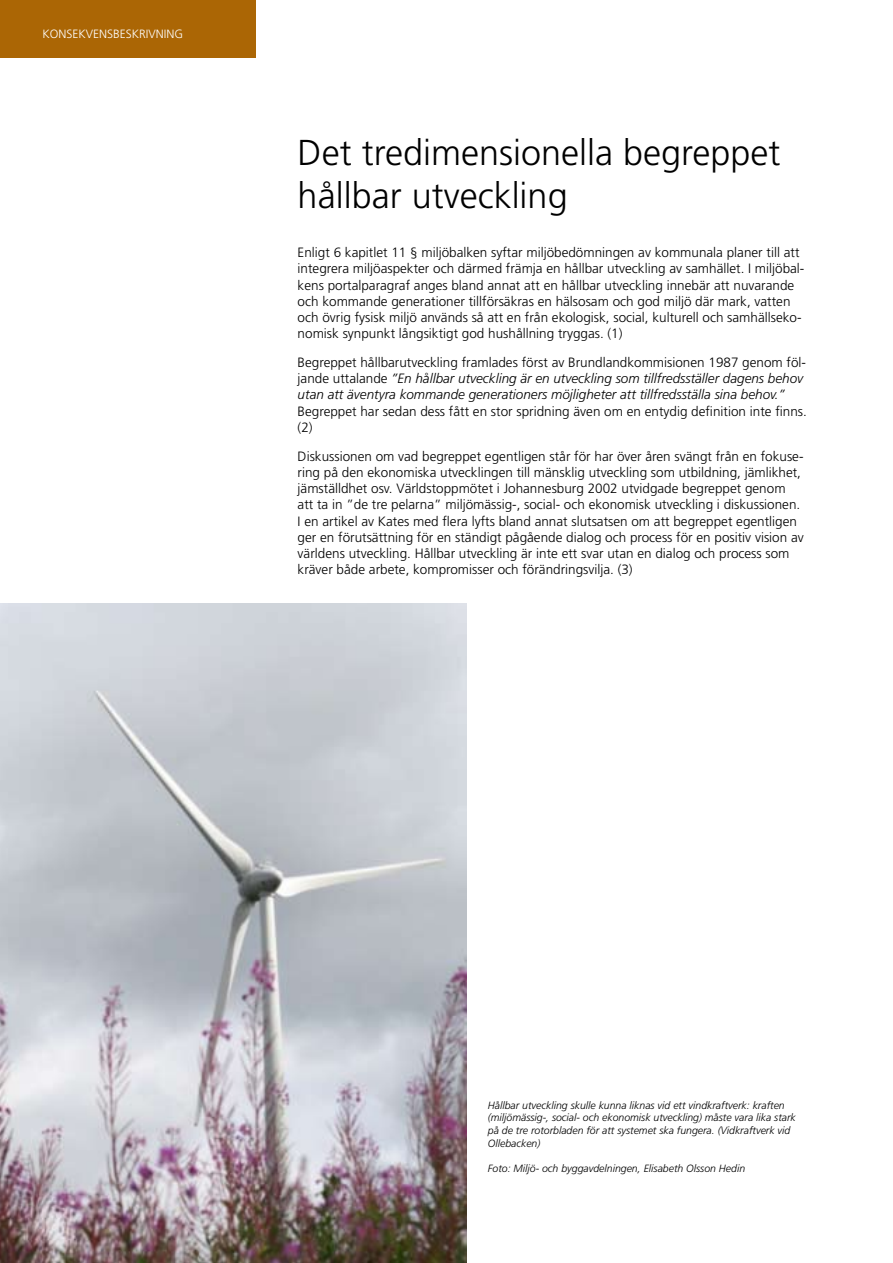
<style>
.page{position:relative;width:893px;height:1263px;background:#fff}
.page>*{position:absolute;margin:0;border:0;box-sizing:border-box;transform-origin:0 0}
.t1{font:300 36px/43.2px "Frutiger LT";color:#000}
.t2{font:300 13.5px/16.2px "Frutiger LT";color:#000}
.t3{font:italic 300 13.5px/16.2px "Frutiger LT";color:#000}
.t4{font:300 12px "Frutiger LT";color:#fff}
.t5{font:italic 300 10.5px/12.6px "Frutiger LT";color:#000}
.s1{font-style:normal}
</style>
<div class="page">
<div style="left:0;top:0;width:255px;height:57px;background:#ab6605"></div>
<img style="left:0;top:603px;width:467px;height:660px">
<p class="t4" style="left:43px;top:27px;width:15px">Konsekvensbeskrivnin</p>
<p class="t4" style="left:175px;top:27px;width:10px">g</p>
<h1 class="t1" style="left:298px;top:131px;width:484px">Det tredimensionella begreppet hållbar utveckling</h1>
<p class="t2" style="left:298px;top:245px;width:508px">Enligt 6 kapitlet 11 § miljöbalken syftar miljöbedömningen av kommunala planer till att integrera miljöaspekter och därmed främja en hållbar utveckling av samhället. I miljöbal&shy;kens portalparagraf anges bland annat att en hållbar utveckling innebär att nuvarande och kommande generationer tillförsäkras en hälsosam och god miljö där mark, vatten och övrig fysisk miljö används så att en från ekologisk, social, kulturell och samhällseko&shy;nomisk synpunkt långsiktigt god hushållning tryggas. (1)</p>
<p class="t3" style="left:298px;top:354px;width:510px"><span class="s1">Begreppet hållbarutveckling framlades först av Brundlandkommisionen 1987 genom föl&shy;jande uttalande</span> ”En hållbar utveckling är en utveckling som tillfredsställer dagens behov utan att äventyra kommande generationers möjligheter att tillfredsställa sina behov.”</p>
<p class="t2" style="left:298px;top:403px;width:511px">Begreppet har sedan dess fått en stor spridning även om en entydig definition inte finns. (2)</p>
<p class="t2" style="left:298px;top:448px;width:508px">Diskussionen om vad begreppet egentligen står för har över åren svängt från en fokuse&shy;ring på den ekonomiska utvecklingen till mänsklig utveckling som utbildning, jämlikhet, jämställdhet osv. Världstoppmötet i Johannesburg 2002 utvidgade begreppet genom att ta in ”de tre pelarna” miljömässig-, social- och ekonomisk utveckling i diskussionen.<br>I en artikel av Kates med flera lyfts bland annat slutsatsen om att begreppet egentligen ger en förutsättning för en ständigt pågående dialog och process för en positiv vision av världens utveckling. Hållbar utveckling är inte ett svar utan en dialog och process som kräver både arbete, kompromisser och förändringsvilja. (3)</p>
<p class="t5" style="left:488px;top:1099px;width:309px">Hållbar utveckling skulle kunna liknas vid ett vindkraftverk: kraften (miljömässig-, social- och ekonomisk utveckling) måste vara lika stark på de tre rotorbladen för att systemet ska fungera. (Vidkraftverk vid Ollebacken)</p>
<p class="t5" style="left:488px;top:1162px;width:259px">Foto: Miljö- och byggavdelningen, Elisabeth Olsson Hedin</p>
</div>
